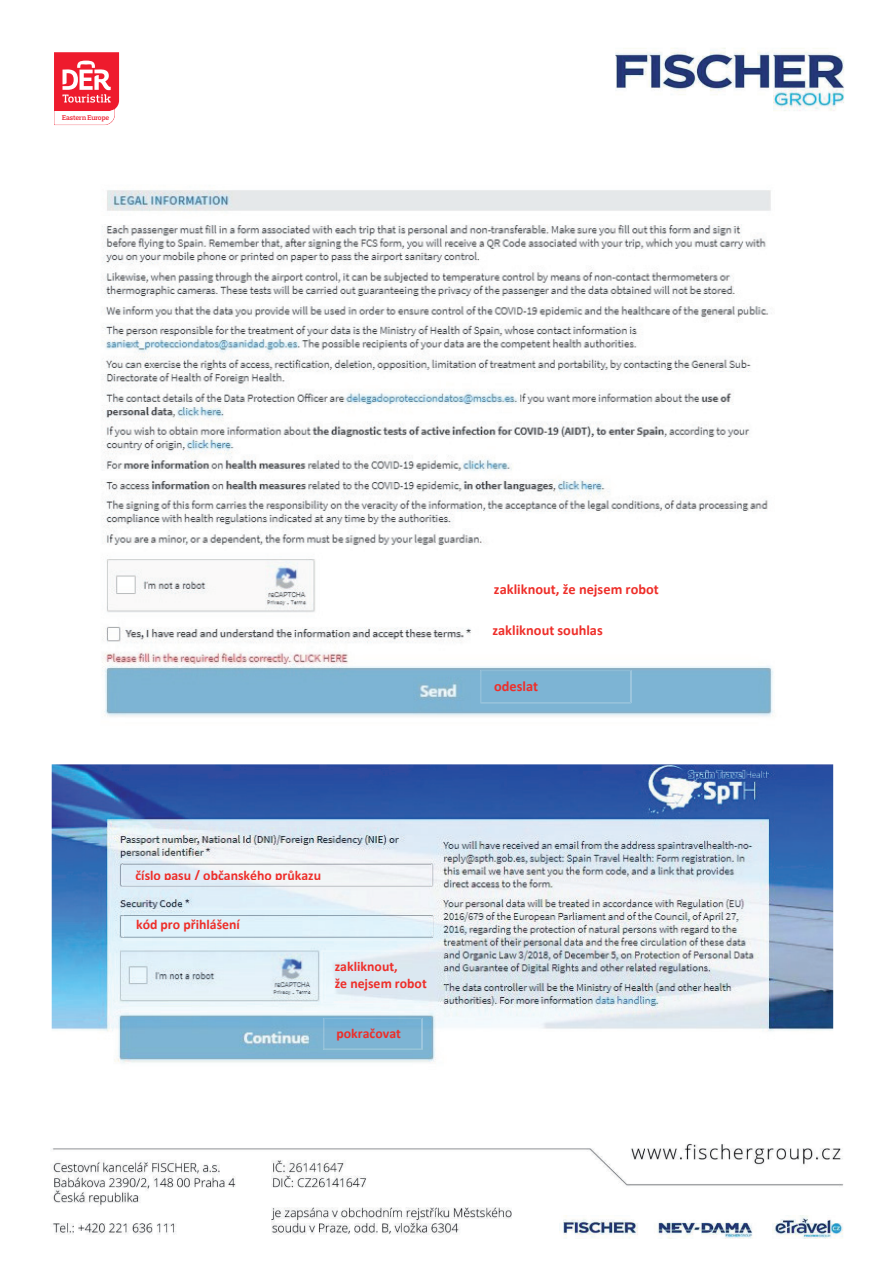
<style>
.page{position:relative;width:893px;height:1263px;background:#fff}
.page>*{position:absolute;margin:0;border:0;box-sizing:border-box;transform-origin:0 0}
.t1{font:700 14.4px "Calibri";color:#ee2e29}
.t2{font:700 13.8px/16.8px "Calibri";color:#ee2e29}
.t3{font:600 7.05px "Prelo Slab";letter-spacing:-.02em;color:#ed1d2e}
</style>
<div class="page">
<img style="left:615px;top:48px;width:229px;height:63px">
<img style="left:52px;top:1143px;width:791px;height:96px">
<svg style="left:54px;top:52px;width:65px;height:73px"></svg>
<img style="left:52px;top:764px;width:781px;height:299px">
<img style="left:122px;top:859px;width:310px;height:27px">
<img style="left:123px;top:909px;width:310px;height:31px">
<img style="left:321px;top:951px;width:126px;height:53px">
<img style="left:323px;top:1018px;width:99px;height:32px">
<img style="left:101px;top:190px;width:673px;height:527px">
<img style="left:480px;top:573px;width:294px;height:33px">
<img style="left:479px;top:613px;width:295px;height:33px">
<img style="left:480px;top:670px;width:151px;height:33px">
<p class="t3" style="left:62px;top:114px;width:48px">Eastern Europe</p>
<p class="t1" style="left:494px;top:579px;width:166px">zakliknout, že nejsem robot</p>
<p class="t1" style="left:492px;top:619px;width:112px">zakliknout souhlas</p>
<p class="t1" style="left:494px;top:676px;width:46px">odeslat</p>
<p class="t2" style="left:135px;top:866px;width:187px">číslo pasu / občanského průkazu</p>
<p class="t2" style="left:136px;top:916px;width:105px">kód pro přihlášení</p>
<p class="t2" style="left:335px;top:958px;width:94px">zakliknout,<br>že nejsem robot</p>
<p class="t2" style="left:336px;top:1025px;width:66px">pokračovat</p>
</div>
